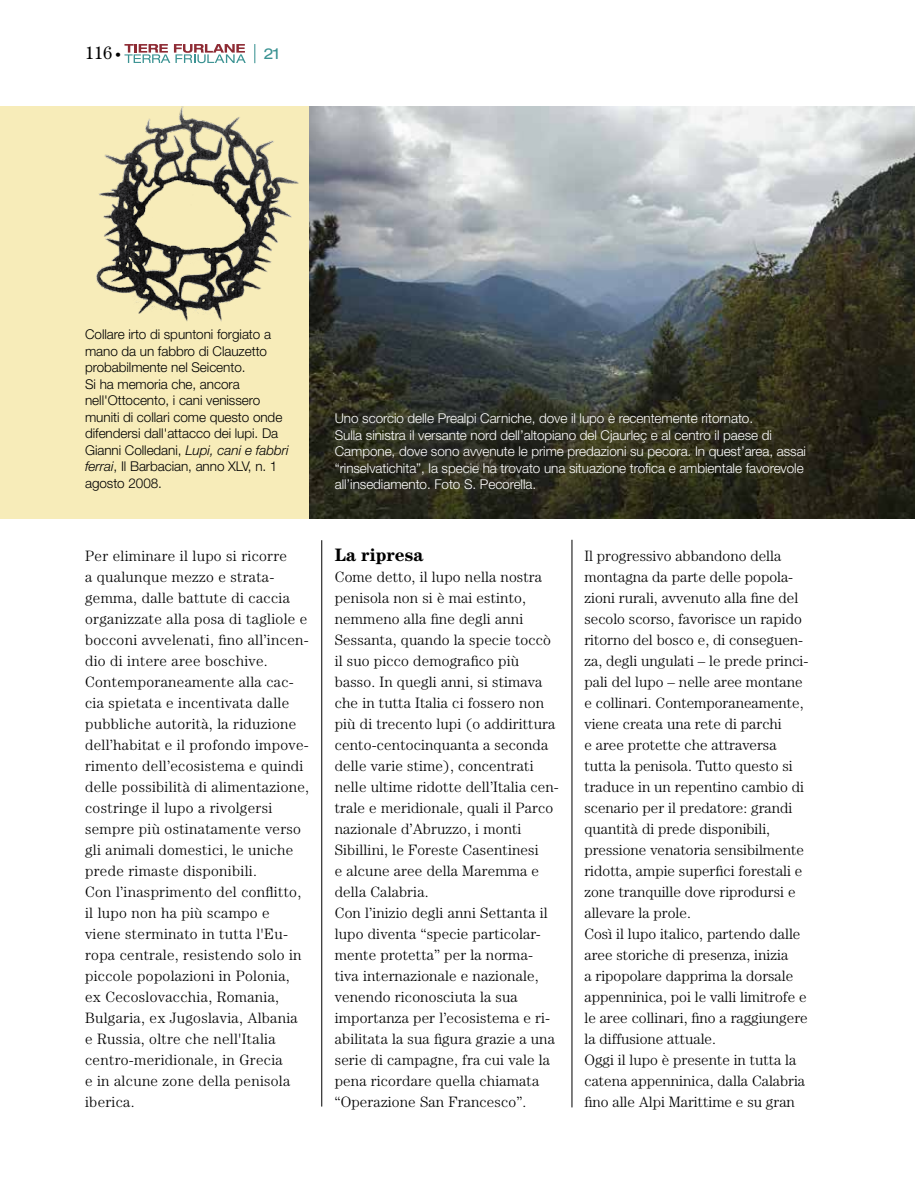
<style>
.page{position:relative;width:915px;height:1191px;background:#fff}
.page>*{position:absolute;margin:0;border:0;box-sizing:border-box;transform-origin:0 0}
.t1{font:700 18px "Century";color:#000}
.t2{font:18px "Century";color:#000}
.t3{font:300 15px/21px "Century";letter-spacing:.01em;color:#000}
.t4{font:expanded 15px "Helvetica Neue";color:#3a9292}
.t5{font:300 13.5px/16.5px "Helvetica Neue LT Std";letter-spacing:-.005em;color:#fff}
.t6{font:300 13.5px/16.5px "Helvetica Neue LT Std";letter-spacing:-.005em;color:#000}
.s1{font-family:"Frutiger LT";font-weight:300;font-size:12px}
.s2{font-style:italic}
</style>
<div class="page">
<div style="left:0;top:106px;width:309px;height:413px;background:#f7ecb9"></div>
<img style="left:96px;top:106px;width:203px;height:216px">
<img style="left:309px;top:106px;width:605px;height:413px">
<svg style="left:124px;top:44px;width:122px;height:19px"></svg>
<svg style="left:254px;top:44px;width:1px;height:19px"></svg>
<hr style="left:571px;top:540px;width:1px;height:567px;background:#000">
<hr style="left:321px;top:540px;width:1px;height:566px;background:#000">
<p class="t2" style="left:85px;top:42px;width:37px">116 <span class="s1">•</span></p>
<p class="t4" style="left:264px;top:45px;width:17px">21</p>
<p class="t6" style="left:85px;top:326px;width:205px">Collare irto di spuntoni forgiato a mano da un fabbro di Clauzetto probabilmente nel Seicento.<br>Si ha memoria che, ancora nell'Ottocento, i cani venissero muniti di collari come questo onde difendersi dall'attacco dei lupi. Da<br>Gianni Colledani, <span class="s2">Lupi, cani e fabbri ferrai</span>, Il Barbacian, anno XLV, n. 1 agosto 2008.</p>
<p class="t5" style="left:334px;top:410px;width:472px">Uno scorcio delle Prealpi Carniche, dove il lupo è recentemente ritornato.<br>Sulla sinistra il versante nord dell’altopiano del Cjaurleç e al centro il paese di Campone, dove sono avvenute le prime predazioni su pecora. In quest’area, assai “rinselvatichita”, la specie ha trovato una situazione trofica e ambientale favorevole all’insediamento. Foto S. Pecorella.</p>
<p class="t3" style="left:85px;top:545px;width:225px">Per eliminare il lupo si ricorre<br>a qualunque mezzo e strata&shy;gemma, dalle battute di caccia organizzate alla posa di tagliole e bocconi avvelenati, fino all’incen&shy;dio di intere aree boschive.<br>Contemporaneamente alla cac&shy;cia spietata e incentivata dalle pubbliche autorità, la riduzione dell’habitat e il profondo impove&shy;rimento dell’ecosistema e quindi delle possibilità di alimentazione, costringe il lupo a rivolgersi sempre più ostinatamente verso gli animali domestici, le uniche prede rimaste disponibili.<br>Con l’inasprimento del conflitto, il lupo non ha più scampo e viene sterminato in tutta l'Eu&shy;ropa centrale, resistendo solo in piccole popolazioni in Polonia, ex Cecoslovacchia, Romania,<br>Bulgaria, ex Jugoslavia, Albania e Russia, oltre che nell'Italia centro-meridionale, in Grecia<br>e in alcune zone della penisola iberica.</p>
<p class="t1" style="left:334px;top:544px;width:90px">La ripresa</p>
<p class="t3" style="left:334px;top:566px;width:225px">Come detto, il lupo nella nostra penisola non si è mai estinto, nemmeno alla fine degli anni<br>Sessanta, quando la specie toccò il suo picco demografico più basso. In quegli anni, si stimava che in tutta Italia ci fossero non più di trecento lupi (o addirittura cento-centocinquanta a seconda delle varie stime), concentrati nelle ultime ridotte dell’Italia cen&shy;trale e meridionale, quali il Parco nazionale d’Abruzzo, i monti<br>Sibillini, le Foreste Casentinesi<br>e alcune aree della Maremma e della Calabria.<br>Con l’inizio degli anni Settanta il lupo diventa “specie particolar&shy;mente protetta” per la norma&shy;tiva internazionale e nazionale, venendo riconosciuta la sua importanza per l’ecosistema e ri&shy;abilitata la sua figura grazie a una serie di campagne, fra cui vale la pena ricordare quella chiamata “Operazione San Francesco”.</p>
<p class="t3" style="left:584px;top:545px;width:225px">Il progressivo abbandono della montagna da parte delle popola&shy;zioni rurali, avvenuto alla fine del secolo scorso, favorisce un rapido ritorno del bosco e, di conseguen&shy;za, degli ungulati – le prede princi&shy;pali del lupo – nelle aree montane e collinari. Contemporaneamente, viene creata una rete di parchi<br>e aree protette che attraversa tutta la penisola. Tutto questo si traduce in un repentino cambio di scenario per il predatore: grandi quantità di prede disponibili, pressione venatoria sensibilmente ridotta, ampie superfici forestali e zone tranquille dove riprodursi e allevare la prole.<br>Così il lupo italico, partendo dalle aree storiche di presenza, inizia<br>a ripopolare dapprima la dorsale appenninica, poi le valli limitrofe e le aree collinari, fino a raggiungere la diffusione attuale.<br>Oggi il lupo è presente in tutta la catena appenninica, dalla Calabria fino alle Alpi Marittime e su gran</p>
</div>
